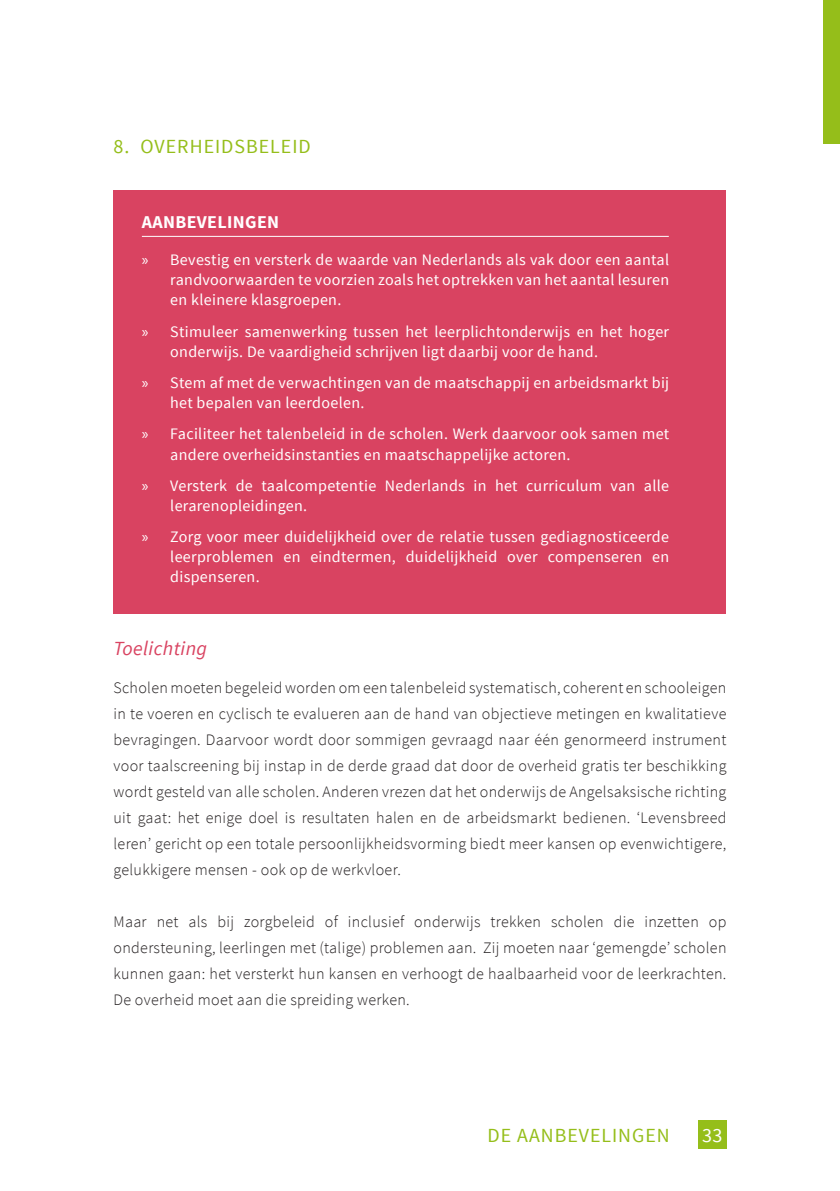
<style>
.page{position:relative;width:840px;height:1191px;background:#fff}
.page>*{position:absolute;margin:0;border:0;box-sizing:border-box;transform-origin:0 0}
.t1{font:20px "Source Sans Pro";letter-spacing:.05em;color:#95be1a}
.t2{font:italic 20px "Source Sans Pro";letter-spacing:.02em;color:#d94361}
.t3{font:20px "Source Sans Pro";color:#fff}
.t4{font:700 18px "Source Sans Pro";letter-spacing:.02em;color:#fff}
.t5{font:300 16px/26px "Source Sans Pro";letter-spacing:.02em;color:#231f20;text-align:justify}
.t6{font:16px/20px "Source Sans Pro";letter-spacing:.02em;color:#fff}
.s1{font-family:"Myriad Pro"}
</style>
<div class="page">
<div style="left:697px;top:1120px;width:29px;height:28px;background:#95be1a"></div>
<div style="left:822px;top:0;width:17px;height:144px;background:#95be1a"></div>
<div style="left:113px;top:190px;width:612px;height:423px;background:#d94361"></div>
<hr style="left:142px;top:236px;width:526px;height:1px;background:#fff">
<p class="t1" style="left:113px;top:138px;width:199px">8. OVERHEIDSBELEID</p>
<p class="t4" style="left:142px;top:215px;width:139px">AANBEVELINGEN</p>
<p class="t6" style="left:170px;top:251px;width:500px;text-align:justify;text-indent:-28px"><span class="s1">»</span> Bevestig en versterk de waarde van Nederlands als vak door een aantal randvoorwaarden te voorzien zoals het optrekken van het aantal lesuren en kleinere klasgroepen.</p>
<p class="t6" style="left:170px;top:323px;width:500px;text-indent:-28px"><span class="s1">»</span> Stimuleer samenwerking tussen het leerplichtonderwijs en het hoger onderwijs. De vaardigheid schrijven ligt daarbij voor de hand.</p>
<p class="t6" style="left:170px;top:374px;width:500px;text-indent:-28px"><span class="s1">»</span> Stem af met de verwachtingen van de maatschappij en arbeidsmarkt bij het bepalen van leerdoelen.</p>
<p class="t6" style="left:170px;top:425px;width:500px;text-indent:-28px"><span class="s1">»</span> Faciliteer het talenbeleid in de scholen. Werk daarvoor ook samen met andere overheidsinstanties en maatschappelijke actoren.</p>
<p class="t6" style="left:170px;top:477px;width:500px;text-indent:-28px"><span class="s1">»</span> Versterk de taalcompetentie Nederlands in het curriculum van alle lerarenopleidingen.</p>
<p class="t6" style="left:170px;top:528px;width:500px;text-align:justify;text-indent:-28px"><span class="s1">»</span> Zorg voor meer duidelijkheid over de relatie tussen gediagnosticeerde leerproblemen en eindtermen, duidelijkheid over compenseren en dispenseren.</p>
<p class="t2" style="left:113px;top:641px;width:95px">Toelichting</p>
<p class="t5" style="left:113px;top:675px;width:614px">Scholen moeten begeleid worden om een talenbeleid systematisch, coherent en schooleigen in te voeren en cyclisch te evalueren aan de hand van objectieve metingen en kwalitatieve bevragingen. Daarvoor wordt door sommigen gevraagd naar één genormeerd instrument voor taalscreening bij instap in de derde graad dat door de overheid gratis ter beschikking wordt gesteld van alle scholen. Anderen vrezen dat het onderwijs de Angelsaksische richting uit gaat: het enige doel is resultaten halen en de arbeidsmarkt bedienen. ‘Levensbreed leren’ gericht op een totale persoonlijkheidsvorming biedt meer kansen op evenwichtigere, gelukkigere mensen - ook op de werkvloer.</p>
<p class="t5" style="left:113px;top:909px;width:614px">Maar net als bij zorgbeleid of inclusief onderwijs trekken scholen die inzetten op ondersteuning, leerlingen met (talige) problemen aan. Zij moeten naar ‘gemengde’ scholen kunnen gaan: het versterkt hun kansen en verhoogt de haalbaarheid voor de leerkrachten.<br>De overheid moet aan die spreiding werken.</p>
<p class="t1" style="left:487px;top:1127px;width:183px">DE AANBEVELINGEN</p>
<p class="t3" style="left:701px;top:1127px;width:22px">33</p>
</div>
